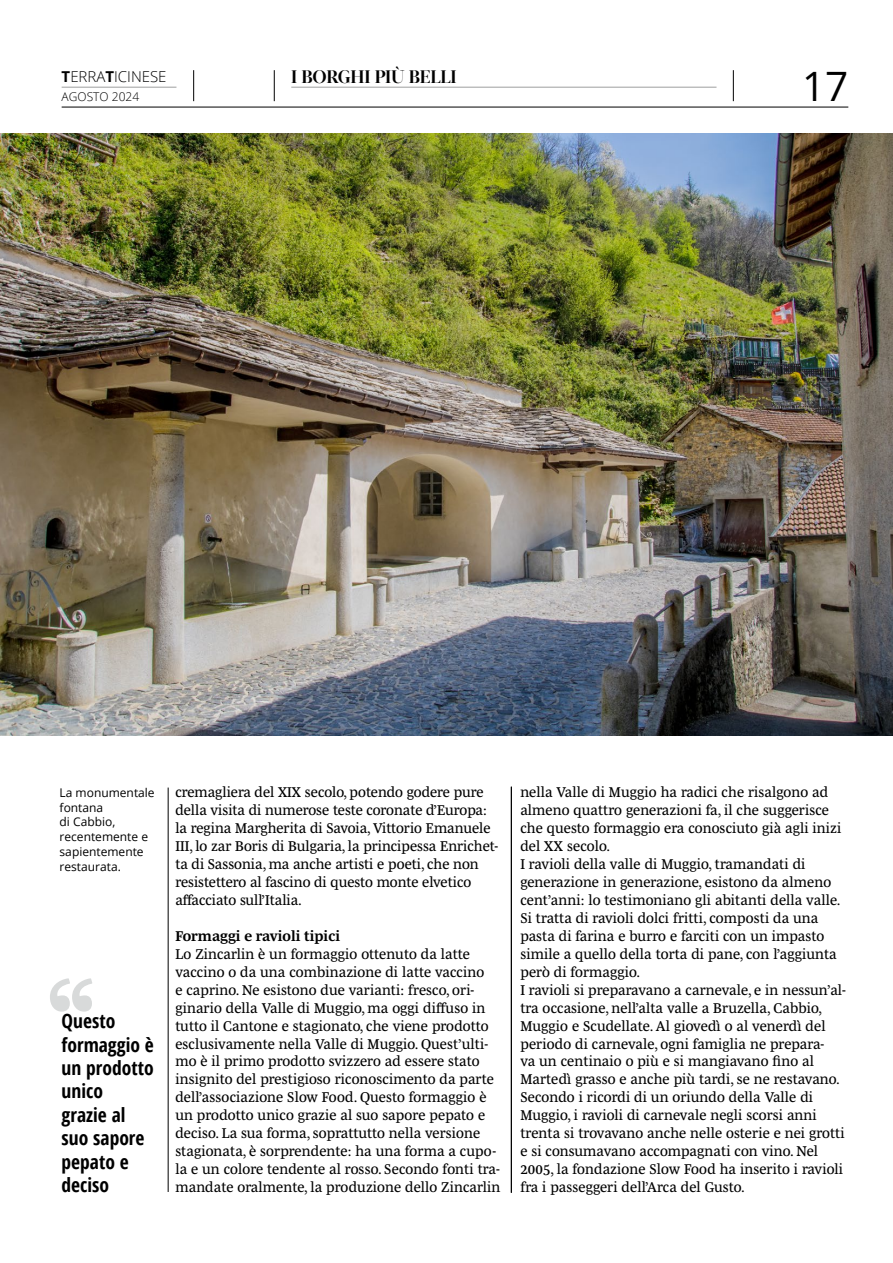
<style>
.page{position:relative;width:893px;height:1263px;background:#fff}
.page>*{position:absolute;margin:0;border:0;box-sizing:border-box;transform-origin:0 0}
.t1{font:800 106.5px "Mencken Std Text";color:#d8dada}
.t2{font:40.5px "Open Sans";color:#000}
.t3{font:700 condensed 19.5px/23.4px "Open Sans";color:#000}
.t4{font:700 18px "Acta Display W04";letter-spacing:-.015em;color:#000}
.t5{font:300 15px "Open Sans";color:#000}
.t6{font:14.4px/18px "Mencken Std Text";letter-spacing:.01em;color:#000}
.t7{font:700 14.4px "Mencken Std Text";color:#000}
.t8{font:12px/14.9px "Open Sans";color:#000}
.t9{font:300 12px "Open Sans";color:#000}
.s1{font-weight:700}
</style>
<div class="page">
<hr style="left:62px;top:107px;width:786px;height:1px;background:#000">
<hr style="left:193px;top:70px;width:1px;height:31px;background:#000">
<hr style="left:274px;top:70px;width:1px;height:31px;background:#000">
<hr style="left:733px;top:70px;width:1px;height:31px;background:#000">
<hr style="left:62px;top:87px;width:114px;height:1px;background:#9d9e9e">
<hr style="left:291px;top:87px;width:425px;height:1px;background:#9d9e9e">
<hr style="left:168px;top:787px;width:1px;height:405px;background:#000">
<hr style="left:511px;top:787px;width:1px;height:406px;background:#000">
<img style="left:0;top:134px;width:893px;height:602px">
<p class="t5" style="left:62px;top:66px;width:106px"><span class="s1">T</span>ERRA<span class="s1">T</span>ICINESE</p>
<p class="t4" style="left:291px;top:66px;width:167px">I BORGHI PIÙ BELLI</p>
<p class="t9" style="left:62px;top:89px;width:79px">AGOSTO 2024</p>
<h2 class="t2" style="left:802px;top:59px;width:48px">17</h2>
<p class="t8" style="left:60px;top:785px;width:97px">La monumentale fontana<br>di Cabbio, recentemente e sapientemente restaurata.</p>
<h1 class="t1" style="left:45px;top:954px;width:53px">“</h1>
<h3 class="t3" style="left:62px;top:1009px;width:94px">Questo formaggio è un prodotto unico<br>grazie al suo sapore pepato e deciso</h3>
<p class="t6" style="left:175px;top:783px;width:324px">cremagliera del XIX secolo, potendo godere pure della visita di numerose teste coronate d’Europa: la regina Margherita di Savoia, Vittorio Emanuele III, lo zar Boris di Bulgaria, la principessa Enrichet&shy;ta di Sassonia, ma anche artisti e poeti, che non resistettero al fascino di questo monte elvetico affacciato sull’Italia.</p>
<p class="t7" style="left:175px;top:928px;width:166px">Formaggi e ravioli tipici</p>
<p class="t6" style="left:175px;top:945px;width:326px">Lo Zincarlin è un formaggio ottenuto da latte vaccino o da una combinazione di latte vaccino<br>e caprino. Ne esistono due varianti: fresco, ori&shy;ginario della Valle di Muggio, ma oggi diffuso in tutto il Cantone e stagionato, che viene prodotto esclusivamente nella Valle di Muggio. Quest’ulti&shy;mo è il primo prodotto svizzero ad essere stato insignito del prestigioso riconoscimento da parte dell’associazione Slow Food. Questo formaggio è un prodotto unico grazie al suo sapore pepato e deciso. La sua forma, soprattutto nella versione stagionata, è sorprendente: ha una forma a cupo&shy;la e un colore tendente al rosso. Secondo fonti tra&shy;mandate oralmente, la produzione dello Zincarlin</p>
<p class="t6" style="left:520px;top:783px;width:327px">nella Valle di Muggio ha radici che risalgono ad almeno quattro generazioni fa, il che suggerisce che questo formaggio era conosciuto già agli inizi del XX secolo.<br>I ravioli della valle di Muggio, tramandati di generazione in generazione, esistono da almeno cent’anni: lo testimoniano gli abitanti della valle.<br>Si tratta di ravioli dolci fritti, composti da una pasta di farina e burro e farciti con un impasto simile a quello della torta di pane, con l’aggiunta però di formaggio.<br>I ravioli si preparavano a carnevale, e in nessun’al&shy;tra occasione, nell’alta valle a Bruzella, Cabbio, Muggio e Scudellate. Al giovedì o al venerdì del periodo di carnevale, ogni famiglia ne prepara-<br>va un centinaio o più e si mangiavano fino al Martedì grasso e anche più tardi, se ne restavano.<br>Secondo i ricordi di un oriundo della Valle di Muggio, i ravioli di carnevale negli scorsi anni trenta si trovavano anche nelle osterie e nei grotti e si consumavano accompagnati con vino. Nel 2005, la fondazione Slow Food ha inserito i ravioli fra i passeggeri dell’Arca del Gusto.</p>
</div>
